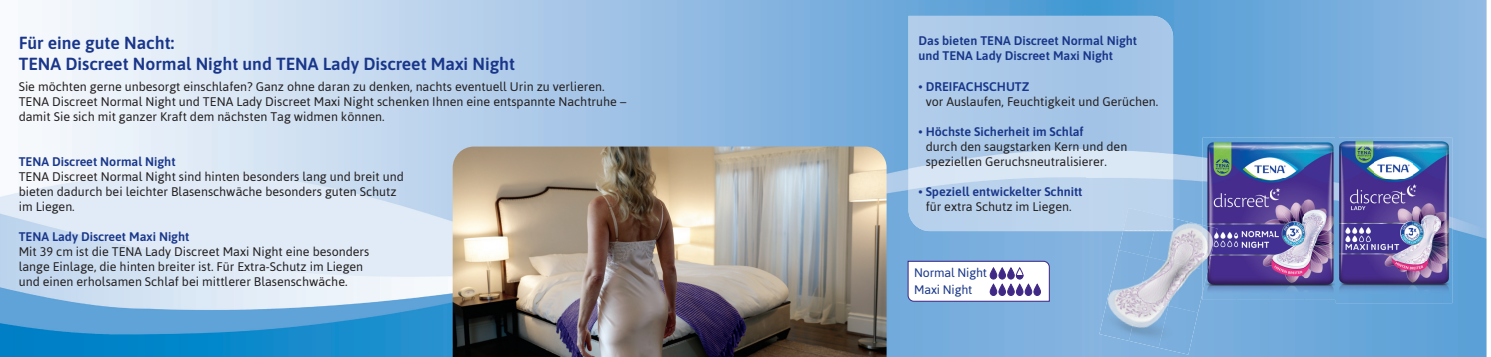
<style>
.page{position:relative;width:1491px;height:357px;background:#fff}
.page>*{position:absolute;margin:0;border:0;box-sizing:border-box;transform-origin:0 0}
.t1{font:600 17.5px/21px "Asap";color:#19368a}
.t2{font:12.5px/15px "Asap";color:#231f20}
.t3{font:600 12.5px/15px "Asap";color:#19368a}
.t4{font:12.38px/16.5px "Asap";letter-spacing:-.01em;color:#19368a}
</style>
<div class="page">
<img style="left:0;top:0;width:1486px;height:356px">
<img style="left:908px;top:16px;width:265px;height:215px">
<img style="left:1335px;top:138px;width:117px;height:165px">
<img style="left:452px;top:146px;width:434px;height:210px">
<img style="left:1202px;top:137px;width:136px;height:162px">
<img style="left:1335px;top:138px;width:3px;height:161px">
<img style="left:1118px;top:218px;width:30px;height:32px">
<img style="left:1148px;top:218px;width:39px;height:38px">
<img style="left:1177px;top:221px;width:25px;height:42px">
<img style="left:1108px;top:250px;width:40px;height:42px">
<img style="left:1138px;top:256px;width:40px;height:42px">
<img style="left:1168px;top:263px;width:34px;height:49px">
<img style="left:1099px;top:292px;width:39px;height:48px">
<img style="left:1128px;top:298px;width:40px;height:49px">
<img style="left:1158px;top:305px;width:40px;height:49px">
<img style="left:1123px;top:208px;width:50px;height:23px">
<img style="left:1202px;top:225px;width:15px;height:68px">
<svg style="left:907px;top:260px;width:143px;height:42px"></svg>
<h1 class="t1" style="left:19px;top:34px;width:498px">Für eine gute Nacht:<br>TENA Discreet Normal Night und TENA Lady Discreet Maxi Night</h1>
<p class="t3" style="left:918px;top:34px;width:220px">Das bieten TENA Discreet Normal Night und TENA Lady Discreet Maxi Night</p>
<p class="t3" style="left:918px;top:80px;width:112px">• DREIFACHSCHUTZ</p>
<p class="t2" style="left:925px;top:95px;width:234px">vor Auslaufen, Feuchtigkeit und Gerüchen.</p>
<p class="t3" style="left:918px;top:125px;width:167px">• Höchste Sicherheit im Schlaf</p>
<p class="t2" style="left:925px;top:140px;width:203px">durch den saugstarken Kern und den speziellen Geruchsneutralisierer.</p>
<p class="t3" style="left:918px;top:185px;width:165px">• Speziell entwickelter Schnitt</p>
<p class="t2" style="left:925px;top:200px;width:147px">für extra Schutz im Liegen.</p>
<p class="t2" style="left:19px;top:80px;width:609px">Sie möchten gerne unbesorgt einschlafen? Ganz ohne daran zu denken, nachts eventuell Urin zu verlieren.<br>TENA Discreet Normal Night und TENA Lady Discreet Maxi Night schenken Ihnen eine entspannte Nachtruhe – damit Sie sich mit ganzer Kraft dem nächsten Tag widmen können.</p>
<p class="t3" style="left:19px;top:155px;width:158px">TENA Discreet Normal Night</p>
<p class="t2" style="left:19px;top:170px;width:386px">TENA Discreet Normal Night sind hinten besonders lang und breit und bieten dadurch bei leichter Blasenschwäche besonders guten Schutz im Liegen.</p>
<p class="t3" style="left:19px;top:230px;width:172px">TENA Lady Discreet Maxi Night</p>
<p class="t2" style="left:19px;top:245px;width:352px">Mit 39 cm ist die TENA Lady Discreet Maxi Night eine besonders lange Einlage, die hinten breiter ist. Für Extra-Schutz im Liegen und einen erholsamen Schlaf bei mittlerer Blasenschwäche.</p>
<p class="t4" style="left:914px;top:265px;width:74px">Normal Night<br>Maxi Night</p>
</div>
